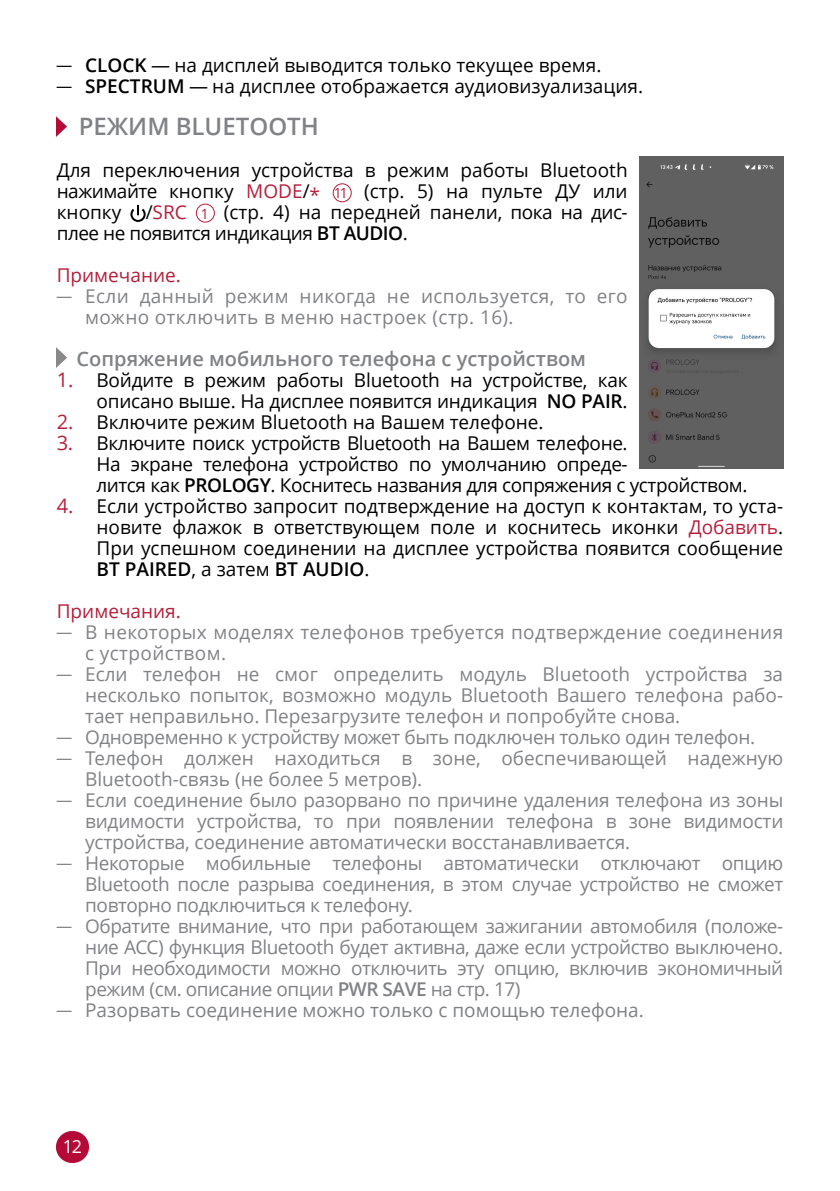
<style>
.page{position:relative;width:840px;height:1191px;background:#fff}
.page>*{position:absolute;margin:0;border:0;box-sizing:border-box;transform-origin:0 0}
.t1{font:600 24px "Open Sans";color:#808285}
.t2{font:600 20px "Open Sans";color:#808285}
.t3{font:19px/21px "Open Sans";letter-spacing:-.01em;color:#808285;text-align:justify}
.t4{font:19px/21px "Open Sans";color:#000}
.t5{font:19px/21px "Open Sans";letter-spacing:.02em;color:#808285}
.t6{font:19px "Open Sans";color:#7e8083}
.t7{font:19px "Open Sans";letter-spacing:-.02em;color:#000}
.t8{font:19px "Open Sans";color:#b51e3b}
.t9{font:18px "Open Sans";color:#fff}
.s1{font-family:"Europe"}
.s2{font-weight:600}
.s3{color:#b51e3b}
.s4{font-size:14px;color:#b51e3b}
.s5{font-size:20px;color:#b51e3b}
</style>
<div class="page">
<img style="left:57px;top:1131px;width:31px;height:31px">
<img style="left:57px;top:117px;width:9px;height:19px">
<img style="left:639px;top:156px;width:143px;height:312px">
<div style="left:332px;top:183px;width:19px;height:19px;border:1px solid #b51e3b;border-radius:50%"></div>
<svg style="left:130px;top:205px;width:16px;height:17px"></svg>
<div style="left:196px;top:204px;width:19px;height:19px;border:1px solid #b51e3b;border-radius:50%"></div>
<img style="left:57px;top:348px;width:9px;height:19px">
<p class="t4" style="left:57px;top:54px;width:546px"><span class="s1">—</span> <span class="s2">CLOCK</span> — на дисплей выводится только текущее время.</p>
<p class="t4" style="left:57px;top:75px;width:587px"><span class="s1">—</span> <span class="s2">SPECTRUM</span> — на дисплее отображается аудиовизуализация.</p>
<p class="t1" style="left:79px;top:110px;width:241px">РЕЖИМ BLU ETOOTH</p>
<p class="t4" style="left:57px;top:159px;width:572px">Для переключения устройства в режим работы Bluetooth нажимайте кнопку <span class="s3">MODE</span>/<span class="s3">*</span> <span class="s4">11</span> (стр. 5) на пульте ДУ</p>
<p class="t4" style="left:592px;top:180px;width:36px">или</p>
<p class="t4" style="left:57px;top:201px;width:572px;text-indent:89px">/<span class="s3">SRC</span> <span class="s4">1</span> (стр. 4) на передней панели, пока на дис&shy;плее не появится индикация <span class="s2">BT AUDIO</span>.</p>
<p class="t8" style="left:57px;top:262px;width:126px">П римечание.</p>
<p class="t5" style="left:85px;top:285px;width:544px;text-indent:-28px"><span class="s1">—</span> Если данный режим никогда не используется, то его можно отключить в меню настроек (стр. 16).</p>
<p class="t2" style="left:77px;top:345px;width:510px">СОПРЯЖЕНИЕ МОБИЛЬНОГО ТЕЛЕФОНА С УСТРОЙСТВОМ</p>
<p class="t4" style="left:57px;top:369px;width:572px;text-align:right"><span class="s5">1.</span> Войдите в режим работы Bluetooth на устройстве, как описано выше. На дисплее появится индикация <span class="s2">NO PAIR</span>.</p>
<p class="t4" style="left:57px;top:411px;width:488px"><span class="s5">2.</span> Включите режим Bluetooth на Вашем телефоне.</p>
<p class="t4" style="left:96px;top:432px;width:532px;text-align:justify;text-indent:-40px"><span class="s5">3.</span> Включите поиск устройств Bluetooth на Вашем телефоне.<br>На экране телефона устройство по умолчанию опреде&shy;лится как <span class="s2">PROLO</span></p>
<p class="t4" style="left:57px;top:201px;width:66px">кнопку</p>
<p class="t7" style="left:246px;top:472px;width:502px"><span class="s2">GY</span>. Коснитесь названия для сопряжения с устройством.</p>
<p class="t4" style="left:96px;top:495px;width:687px;text-align:justify;text-indent:-40px"><span class="s5">4.</span> Если устройство запросит подтверждение на доступ к контактам, то уста&shy;новите флажок в ответствующем поле и коснитесь иконки <span class="s3">Добавить</span>.<br>П ри успешном соединении на дисплее устройства появится сообщение <span class="s2">BT PAIRED</span>, а затем <span class="s2">BT AUDIO</span>.</p>
<p class="t8" style="left:57px;top:598px;width:125px">П римечания.</p>
<p class="t5" style="left:85px;top:621px;width:699px;text-indent:-28px"><span class="s1">—</span> В некоторых моделях телефонов требуется подтверждение соединения с устройством.</p>
<p class="t3" style="left:85px;top:663px;width:699px;text-indent:-28px"><span class="s1">—</span> Если телефон не смог определить модуль Bluetooth устройства за несколько попыток, возможно модуль Bluetooth Вашего телефона рабо&shy;тает неправильно. П ерезагрузите телефон и попробуйте снова.</p>
<p class="t3" style="left:57px;top:726px;width:699px"><span class="s1">—</span> Одновременно к устройству может быть подключен только один телефон.</p>
<p class="t3" style="left:85px;top:747px;width:699px;text-indent:-28px"><span class="s1">—</span> Телефон должен находиться в зоне, обеспечивающей надежную<br>Bluetooth-связь (не более 5 метров).</p>
<p class="t3" style="left:85px;top:789px;width:699px;text-indent:-28px"><span class="s1">—</span> Если соединение было разорвано по причине удаления телефона из зоны видимости устройства, то при появлении телефона в зоне видимости устройства, соединение автоматически восстанавливается.</p>
<p class="t3" style="left:85px;top:852px;width:699px;text-indent:-28px"><span class="s1">—</span> Некоторые мобильные телефоны автоматически отключают опцию Bluetooth после разрыва соединения, в этом случае устройство не сможет повторно подключиться к телефону.</p>
<p class="t3" style="left:85px;top:915px;width:699px;text-indent:-28px"><span class="s1">—</span> Обратите внимание, что при работающем зажигании автомобиля (положе&shy;ние ACC) функция Bluetooth будет активна, даже если устройство выключено.<br>П ри необходимости можно отключить эту опцию, включив экономичный режим (см. описание опции <span class="s2">PWR SAVE</span> на стр. 17)</p>
<p class="t6" style="left:57px;top:997px;width:588px"><span class="s1">—</span> Разорвать соединение можно только с помощью телефона.</p>
<p class="t9" style="left:63px;top:1133px;width:21px">12</p>
</div>
